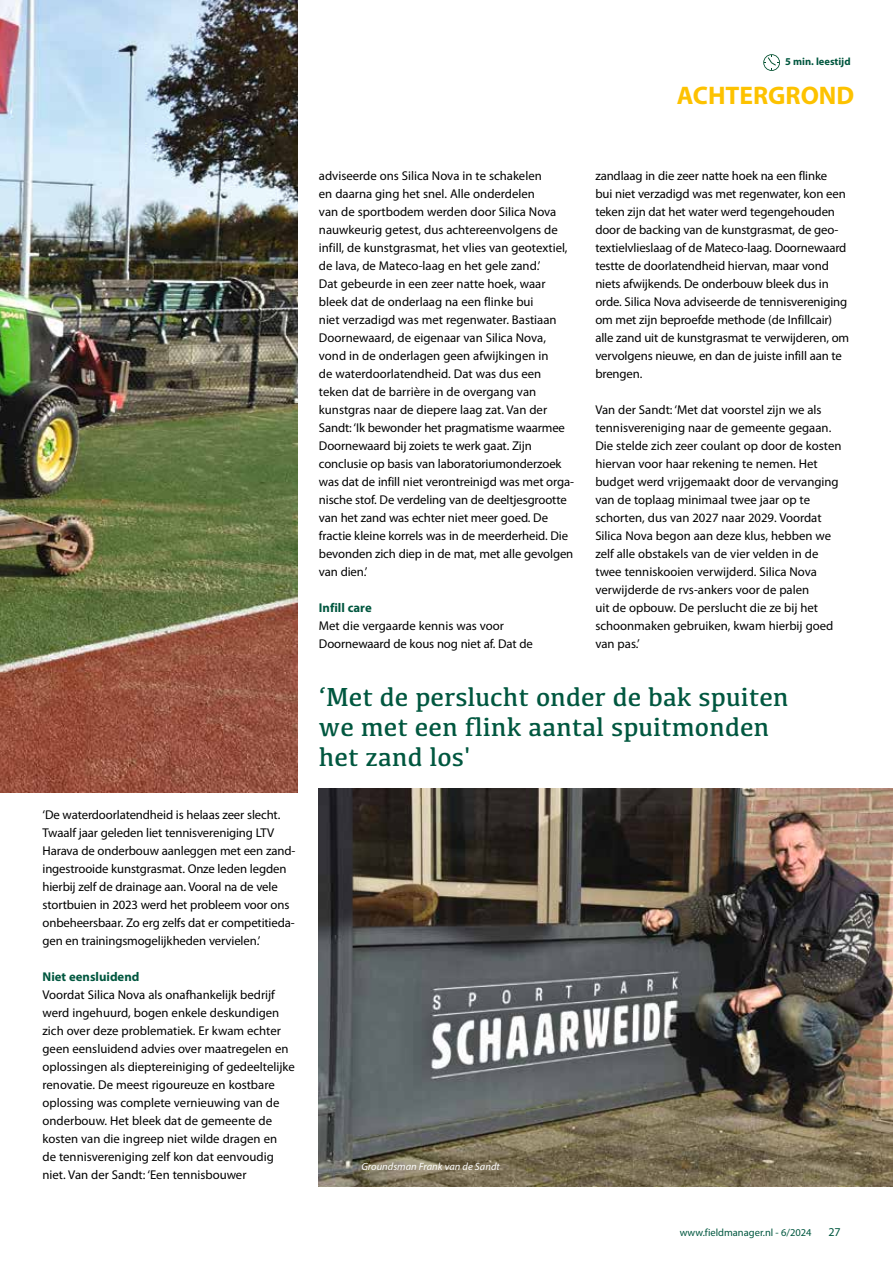
<style>
.page{position:relative;width:893px;height:1263px;background:#fff}
.page>*{position:absolute;margin:0;border:0;box-sizing:border-box;transform-origin:0 0}
.t1{font:27px/30px "Kefa";color:#00573f}
.t2{font:700 25.5px "Myriad Pro";color:#fdc200}
.t3{font:12.75px/18px "Myriad Pro";letter-spacing:-.005em;color:#000}
.t4{font:700 12.75px "Myriad Pro";color:#00573f}
.t5{font:12px "Myriad Pro";color:#00573f}
.t6{font:10.5px "Myriad Pro";color:#00573f}
.t7{font:italic 10.5px "Myriad Pro";color:#fff}
.t8{font:700 10.5px "Myriad Pro";color:#00573f}
</style>
<div class="page">
<img style="left:0;top:0;width:298px;height:792px">
<svg style="left:763px;top:54px;width:17px;height:17px"></svg>
<img style="left:319px;top:788px;width:574px;height:398px">
<p class="t8" style="left:785px;top:55px;width:67px">5 min. leestijd</p>
<h2 class="t2" style="left:677px;top:79px;width:179px">ACHTERGROND</h2>
<p class="t3" style="left:43px;top:806px;width:254px">‘De waterdoorlatendheid is helaas zeer slecht.<br>Twaalf jaar geleden liet tennisvereniging LTV Harava de onderbouw aanleggen met een zand&shy;ingestrooide kunstgrasmat. Onze leden legden hierbij zelf de drainage aan. Vooral na de vele stortbuien in 2023 werd het probleem voor ons onbeheersbaar. Zo erg zelfs dat er competitieda&shy;gen en trainingsmogelijkheden vervielen.’</p>
<p class="t4" style="left:43px;top:968px;width:98px">Niet eensluidend</p>
<p class="t3" style="left:43px;top:986px;width:254px">Voordat Silica Nova als onafhankelijk bedrijf werd ingehuurd, bogen enkele deskundigen zich over deze problematiek. Er kwam echter geen eensluidend advies over maatregelen en oplossingen als dieptereiniging of gedeeltelijke renovatie. De meest rigoureuze en kostbare oplossing was complete vernieuwing van de onderbouw. Het bleek dat de gemeente de kosten van die ingreep niet wilde dragen en<br>de tennisvereniging zelf kon dat eenvoudig niet. Van der Sandt: ‘Een tennisbouwer</p>
<p class="t3" style="left:319px;top:167px;width:257px">adviseerde ons Silica Nova in te schakelen<br>en daarna ging het snel. Alle onderdelen<br>van de sportbodem werden door Silica Nova nauwkeurig getest, dus achtereenvolgens de infill, de kunstgrasmat, het vlies van geotextiel, de lava, de Mateco-laag en het gele zand.’<br>Dat gebeurde in een zeer natte hoek, waar bleek dat de onderlaag na een flinke bui<br>niet verzadigd was met regenwater. Bastiaan Doornewaard, de eigenaar van Silica Nova, vond in de onderlagen geen afwijkingen in<br>de waterdoorlatendheid. Dat was dus een teken dat de barrière in de overgang van kunstgras naar de diepere laag zat. Van der Sandt: ‘Ik bewonder het pragmatisme waarmee Doornewaard bij zoiets te werk gaat. Zijn conclusie op basis van laboratoriumonderzoek was dat de infill niet verontreinigd was met orga&shy;nische stof. De verdeling van de deeltjesgrootte van het zand was echter niet meer goed. De fractie kleine korrels was in de meerderheid. Die bevonden zich diep in de mat, met alle gevolgen van dien.’</p>
<p class="t4" style="left:319px;top:600px;width:54px">Infill care</p>
<p class="t3" style="left:319px;top:617px;width:216px">Met die vergaarde kennis was voor<br>Doornewaard de kous nog niet af. Dat de</p>
<p class="t3" style="left:595px;top:167px;width:255px">zandlaag in die zeer natte hoek na een flinke<br>bui niet verzadigd was met regenwater, kon een teken zijn dat het water werd tegengehouden door de backing van de kunstgrasmat, de geo&shy;textielvlieslaag of de Mateco-laag. Doornewaard testte de doorlatendheid hiervan, maar vond niets afwijkends. De onderbouw bleek dus in orde. Silica Nova adviseerde de tennisvereniging om met zijn beproefde methode (de Infillcair) alle zand uit de kunstgrasmat te verwijderen, om vervolgens nieuwe, en dan de juiste infill aan te brengen.</p>
<p class="t3" style="left:595px;top:401px;width:248px">Van der Sandt: ‘Met dat voorstel zijn we als tennisvereniging naar de gemeente gegaan.<br>Die stelde zich zeer coulant op door de kosten hiervan voor haar rekening te nemen. Het budget werd vrijgemaakt door de vervanging van de toplaag minimaal twee jaar op te schorten, dus van 2027 naar 2029. Voordat Silica Nova begon aan deze klus, hebben we zelf alle obstakels van de vier velden in de twee tenniskooien verwijderd. Silica Nova verwijderde de rvs-ankers voor de palen<br>uit de opbouw. De perslucht die ze bij het schoonmaken gebruiken, kwam hierbij goed van pas.’</p>
<h1 class="t1" style="left:319px;top:681px;width:471px">‘Met de perslucht onder de bak spuiten we met een flink aantal spuitmonden het zand los'</h1>
<p class="t7" style="left:361px;top:1160px;width:140px">Groundsman Frank van de Sandt</p>
<p class="t6" style="left:680px;top:1226px;width:133px">www.fieldmanager.nl - 6/2024</p>
<p class="t5" style="left:828px;top:1224px;width:14px">27</p>
</div>
